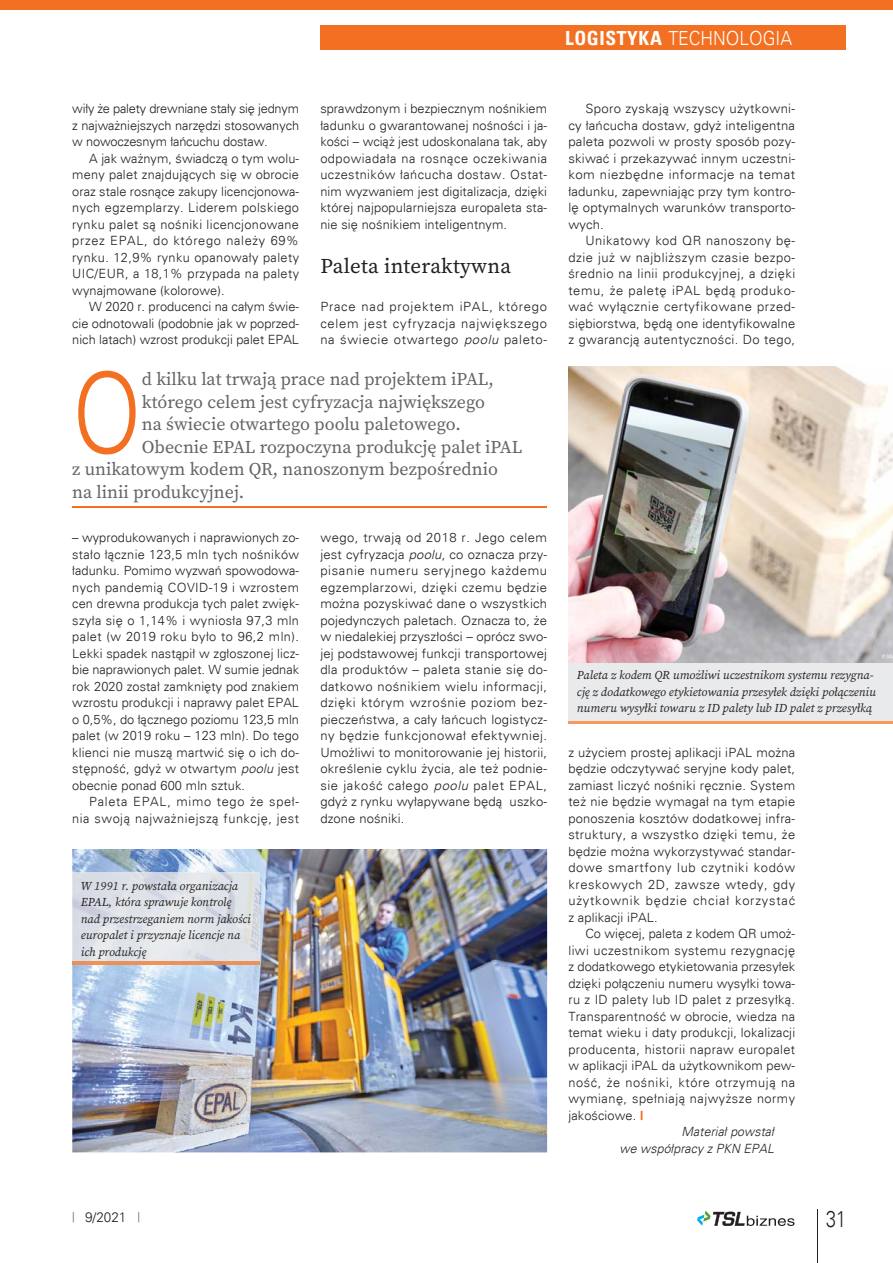
<style>
.page{position:relative;width:893px;height:1263px;background:#fff}
.page>*{position:absolute;margin:0;border:0;box-sizing:border-box;transform-origin:0 0}
.t1{font:300 111.9px "Univers";color:#f36f21;scale:.8 1}
.t2{font:300 22.5px "Univers";color:#231f20;scale:.8 1}
.t3{font:21px "Source Serif Pro";letter-spacing:.01em;color:#231f20}
.t4{font:300 19.5px "Univers";color:#fff;scale:.9 1}
.t5{font:18px "Source Serif Pro";color:#636466}
.t6{font:300 13.5px "Univers";color:#231f20}
.t7{font:300 12.75px/16.5px "Univers";letter-spacing:.015em;color:#231f20;text-align:justify}
.t8{font:300 12.75px/16.5px "Univers";letter-spacing:.04em;color:#231f20;text-align:right}
.t9{font:300 12.75px "Univers";letter-spacing:.035em;color:#231f20}
.t10{font:italic 300 12.75px "Univers";letter-spacing:.01em;color:#231f20;scale:.96 1}
.t11{font:300 12.75px "Univers";letter-spacing:.05em;color:#231f20}
.t12{font:italic 12px/16.5px "Source Serif Pro";color:#231f20}
.s1{font-weight:700;font-stretch:condensed}
.s2{font-style:italic}
.s3{font-family:"Walter PRO";font-weight:700;color:#f36f21}
.s4{font-family:"Walter PRO";font-weight:400;color:#6d6e70}
</style>
<div class="page">
<div style="left:568px;top:662px;width:325px;height:59px;background:#e9eaeb"></div>
<hr style="left:568px;top:721px;width:325px;height:3px;background:#f7985c">
<img style="left:568px;top:366px;width:325px;height:296px">
<img style="left:72px;top:849px;width:475px;height:303px">
<img style="left:72px;top:872px;width:187px;height:90px">
<img style="left:72px;top:964px;width:187px;height:1px">
<img style="left:72px;top:962px;width:187px;height:2px">
<hr style="left:72px;top:506px;width:475px;height:1px;background:#f36f21">
<hr style="left:817px;top:1209px;width:1px;height:54px;background:#231f20">
<svg style="left:697px;top:1210px;width:97px;height:16px"></svg>
<div style="left:320px;top:26px;width:526px;height:24px;background:#f36f21"></div>
<div style="left:0;top:0;width:893px;height:9px;background:#f36f21"></div>
<h3 class="t4" style="left:565px;top:26px;width:254px"><span class="s1">LOGISTYKA</span> TECHNOLOGIA</h3>
<p class="t7" style="left:72px;top:101px;width:228px">wiły że palety drewniane stały się jednym z najważniejszych narzędzi stosowanych w nowoczesnym łańcuchu dostaw.</p>
<p class="t7" style="left:72px;top:150px;width:228px;text-indent:17px">A jak ważnym, świadczą o tym wolu&shy;meny palet znajdujących się w obrocie oraz stale rosnące zakupy licencjonowa&shy;nych egzemplarzy. Liderem polskiego rynku palet są nośniki licencjonowane przez EPAL, do którego należy 69% rynku. 12,9% rynku opanowały palety UIC/EUR, a 18,1% przypada na palety wynajmowane (kolorowe).</p>
<p class="t7" style="left:72px;top:299px;width:228px;text-indent:17px">W 2020 r. producenci na całym świe&shy;cie odnotowali (podobnie jak w poprzed&shy;nich latach) wzrost produkcji palet EPAL</p>
<p class="t7" style="left:320px;top:101px;width:228px">sprawdzonym i bezpiecznym nośnikiem ładunku o gwarantowanej nośności i ja&shy;kości – wciąż jest udoskonalana tak, aby odpowiadała na rosnące oczekiwania uczestników łańcucha dostaw. Ostat&shy;nim wyzwaniem jest digitalizacja, dzięki której najpopularniejsza europaleta sta&shy;nie się nośnikiem inteligentnym.</p>
<h3 class="t3" style="left:320px;top:255px;width:192px">Paleta interaktywna</h3>
<p class="t7" style="left:320px;top:299px;width:228px">Prace nad projektem iPAL, którego celem jest cyfryzacja największego na świecie otwartego <span class="s2">poolu</span> paleto-</p>
<h1 class="t1" style="left:72px;top:346px;width:89px">O</h1>
<h3 class="t5" style="left:142px;top:370px;width:354px">d kilku lat trwają prace nad projektem iPAL,</h3>
<h3 class="t5" style="left:142px;top:393px;width:345px">którego celem jest cyfryzacja największego</h3>
<h3 class="t5" style="left:142px;top:415px;width:320px">na świecie otwartego poolu paletowego.</h3>
<h3 class="t5" style="left:142px;top:438px;width:382px">Obecnie EPAL rozpoczyna produkcję palet iPAL</h3>
<h3 class="t5" style="left:72px;top:460px;width:427px">z unikatowym kodem QR, nanoszonym bezpośrednio</h3>
<h3 class="t5" style="left:72px;top:483px;width:173px">na linii produkcyjnej.</h3>
<p class="t7" style="left:72px;top:530px;width:228px">– wyprodukowanych i naprawionych zo&shy;stało łącznie 123,5 mln tych nośników ładunku. Pomimo wyzwań spowodowa&shy;nych pandemią COVID-19 i wzrostem cen drewna produkcja tych palet zwięk&shy;szyła się o 1,14% i wyniosła 97,3 mln palet (w 2019 roku było to 96,2 mln).<br>Lekki spadek nastąpił w zgłoszonej licz&shy;bie naprawionych palet. W sumie jednak rok 2020 został zamknięty pod znakiem wzrostu produkcji i naprawy palet EPAL o 0,5%, do łącznego poziomu 123,5 mln palet (w 2019 roku – 123 mln). Do tego klienci nie muszą martwić się o ich do&shy;stępność, gdyż w otwartym <span class="s2">poolu</span> jest obecnie ponad 600 mln sztuk.</p>
<p class="t8" style="left:72px;top:794px;width:228px">Paleta EPAL, mimo tego że speł&shy;nia swoją najważniejszą funkcję, jest</p>
<p class="t7" style="left:320px;top:530px;width:228px">wego, trwają od 2018 r. Jego celem jest cyfryzacja <span class="s2">poolu</span>, co oznacza przy&shy;pisanie numeru seryjnego każdemu egzemplarzowi, dzięki czemu będzie można pozyskiwać dane o wszystkich pojedynczych paletach. Oznacza to, że w niedalekiej przyszłości – oprócz swo&shy;jej podstawowej funkcji transportowej dla produktów – paleta stanie się do&shy;datkowo nośnikiem wielu informacji, dzięki którym wzrośnie poziom bez&shy;pieczeństwa, a cały łańcuch logistycz&shy;ny będzie funkcjonował efektywniej.<br>Umożliwi to monitorowanie jej historii, określenie cyklu życia, ale też podnie&shy;sie jakość całego <span class="s2">poolu</span> palet EPAL, gdyż z rynku wyłapywane będą uszko&shy;dzone nośniki.</p>
<p class="t12" style="left:81px;top:878px;width:172px">W 1991 r. powstała organizacja<br>EPAL, która sprawuje kontrolę nad przestrzeganiem norm jakości europalet i przyznaje licencje na ich produkcję</p>
<p class="t7" style="left:568px;top:101px;width:228px;text-indent:17px">Sporo zyskają wszyscy użytkowni&shy;cy łańcucha dostaw, gdyż inteligentna paleta pozwoli w prosty sposób pozy&shy;skiwać i przekazywać innym uczestni&shy;kom niezbędne informacje na temat ładunku, zapewniając przy tym kontro&shy;lę optymalnych warunków transporto&shy;wych.</p>
<p class="t7" style="left:568px;top:233px;width:228px;text-indent:17px">Unikatowy kod QR nanoszony bę&shy;dzie już w najbliższym czasie bezpo&shy;średnio na linii produkcyjnej, a dzięki temu, że paletę iPAL będą produko&shy;wać wyłącznie certyfikowane przed&shy;siębiorstwa, będą one identyfikowalne z gwarancją autentyczności. Do tego,</p>
<p class="t12" style="left:577px;top:668px;width:301px">Paleta z kodem QR umożliwi uczestnikom systemu rezygna&shy;cję z dodatkowego etykietowania przesyłek dzięki połączeniu numeru wysyłki towaru z ID palety lub ID palet z przesyłką</p>
<p class="t7" style="left:568px;top:744px;width:228px">z użyciem prostej aplikacji iPAL można będzie odczytywać seryjne kody palet, zamiast liczyć nośniki ręcznie. System też nie będzie wymagał na tym etapie ponoszenia kosztów dodatkowej infra&shy;struktury, a wszystko dzięki temu, że będzie można wykorzystywać standar&shy;dowe smartfony lub czytniki kodów kreskowych 2D, zawsze wtedy, gdy użytkownik będzie chciał korzystać z aplikacji iPAL.</p>
<p class="t7" style="left:585px;top:926px;width:211px">Co więcej, paleta z kodem QR umoż-</p>
<p class="t9" style="left:568px;top:943px;width:228px">liwi uczestnikom systemu rezygnację</p>
<p class="t7" style="left:568px;top:959px;width:228px">z dodatkowego etykietowania przesyłek</p>
<p class="t7" style="left:568px;top:975px;width:228px">dzięki połączeniu numeru wysyłki towa-</p>
<p class="t7" style="left:568px;top:992px;width:228px">ru z ID palety lub ID palet z przesyłką.</p>
<p class="t7" style="left:568px;top:1008px;width:228px">Transparentność w obrocie, wiedza na</p>
<p class="t7" style="left:568px;top:1025px;width:228px">temat wieku i daty produkcji, lokalizacji</p>
<p class="t9" style="left:568px;top:1042px;width:228px">producenta, historii napraw europalet</p>
<p class="t7" style="left:568px;top:1058px;width:228px">w aplikacji iPAL da użytkownikom pew-</p>
<p class="t11" style="left:568px;top:1075px;width:228px">ność, że nośniki, które otrzymują na</p>
<p class="t8" style="left:568px;top:1091px;width:228px">wymianę, spełniają najwyższe normy</p>
<p class="t7" style="left:568px;top:1107px;width:76px">jakościowe. <span class="s3">|</span></p>
<p class="t10" style="left:682px;top:1124px;width:98px">Materiał powstał</p>
<p class="t10" style="left:619px;top:1141px;width:162px">we współpracy z PKN EPAL</p>
<p class="t6" style="left:72px;top:1208px;width:70px"><span class="s4">|</span> 9/2021 <span class="s4">|</span></p>
<h2 class="t2" style="left:826px;top:1205px;width:27px">31</h2>
</div>
